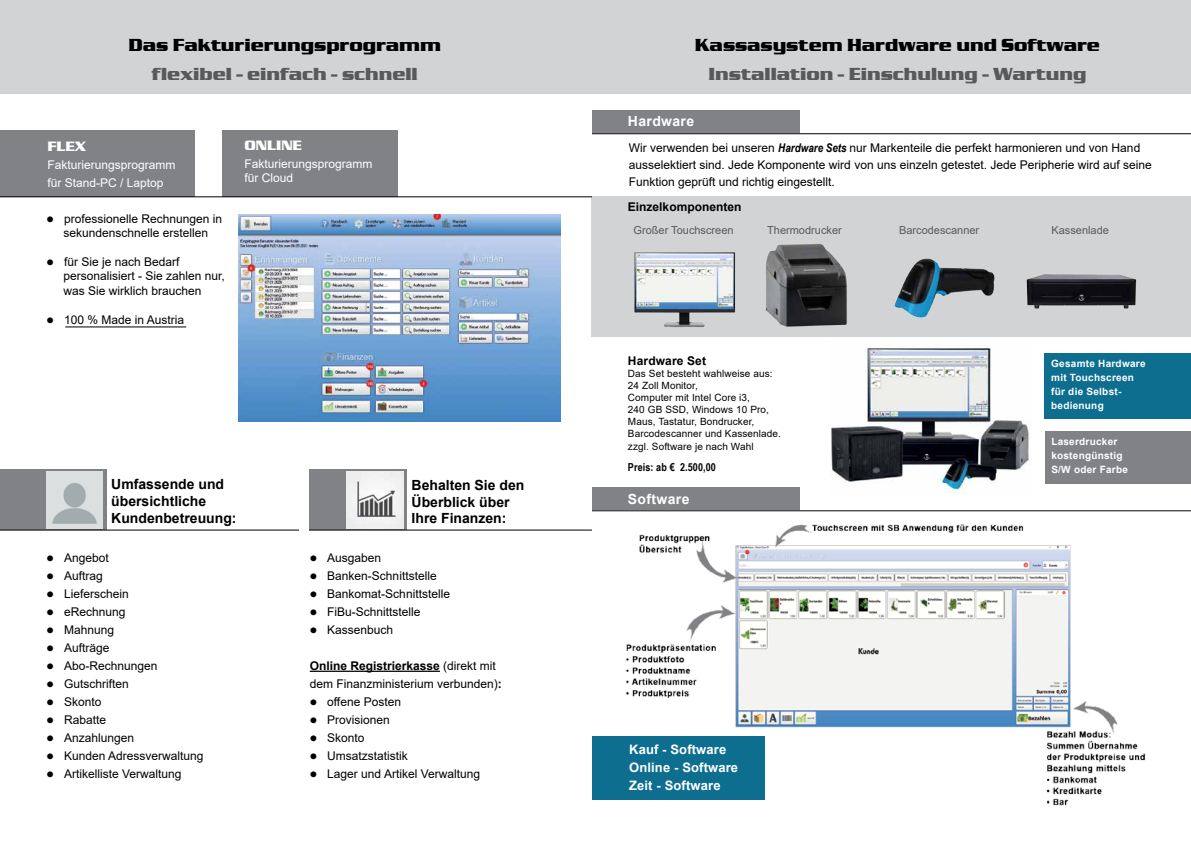
<style>
.page{position:relative;width:1191px;height:842px;background:#fff}
.page>*{position:absolute;margin:0;border:0;box-sizing:border-box;transform-origin:0 0}
.t1{font:700 18px "Serpentine D";color:#58595b}
.t2{font:700 18px "Serpentine D";color:#000}
.t3{font:700 14px/16.8px "Arial";color:#000}
.t4{font:700 14px "Arial";letter-spacing:.025em;color:#fff}
.t5{font:700 14px "Serpentine D";color:#fff}
.t6{font:700 13px/18px "Arial";letter-spacing:.01em;color:#fff}
.t7{font:12px/14.4px "Arial";color:#000}
.t8{font:12px/18px "Arial";color:#fff}
.t9{font:700 12px "Arial";color:#000}
.t10{font:11px "Arial";color:#58595b}
.t11{font:700 11px "Arial Narrow";letter-spacing:.01em;color:#000}
.t12{font:10px/12px "Arial";letter-spacing:.01em;color:#000}
.t13{font:700 10px/14px "Arial";letter-spacing:.025em;color:#fff}
.s1{font-weight:700}
.s2{font-family:"Arial Narrow";font-weight:700;font-style:italic}
</style>
<div class="page">
<div style="left:592px;top:196px;width:599px;height:141px;background:#d1d3d4"></div>
<img style="left:894px;top:258px;width:101px;height:60px">
<img style="left:766px;top:243px;width:81px;height:84px">
<img style="left:1026px;top:274px;width:111px;height:35px">
<img style="left:830px;top:345px;width:199px;height:149px">
<div style="left:592px;top:111px;width:207px;height:22px;background:#808285"></div>
<div style="left:0;top:469px;width:106px;height:61px;background:#808285"></div>
<div style="left:0;top:0;width:1191px;height:94px;background:#d1d3d4"></div>
<div style="left:0;top:130px;width:195px;height:66px;background:#808285"></div>
<div style="left:222px;top:130px;width:176px;height:66px;background:#808285"></div>
<img style="left:239px;top:214px;width:321px;height:208px">
<hr style="left:310px;top:671px;width:130px;height:1px;background:#000">
<img style="left:46px;top:471px;width:57px;height:57px">
<div style="left:309px;top:469px;width:97px;height:61px;background:#808285"></div>
<img style="left:347px;top:471px;width:57px;height:57px">
<hr style="left:0;top:530px;width:592px;height:1px;background:#000">
<hr style="left:0;top:196px;width:592px;height:1px;background:#000">
<hr style="left:592px;top:133px;width:599px;height:1px;background:#000">
<div style="left:1045px;top:353px;width:146px;height:65px;background:#0d6e8f"></div>
<img style="left:609px;top:524px;width:537px;height:282px">
<div style="left:592px;top:736px;width:172px;height:63px;background:#0d6e8f"></div>
<div style="left:592px;top:488px;width:207px;height:22px;background:#808285"></div>
<hr style="left:592px;top:510px;width:599px;height:1px;background:#000">
<div style="left:300px;top:467px;width:9px;height:81px;background:#fff"></div>
<hr style="left:65px;top:327px;width:121px;height:1px;background:#000">
<div style="left:1045px;top:431px;width:146px;height:53px;background:#808285"></div>
<img style="left:634px;top:252px;width:102px;height:75px">
<h1 class="t2" style="left:128px;top:34px;width:314px">Das Fakturierungsprogramm</h1>
<h1 class="t1" style="left:152px;top:63px;width:267px">flexibel - einfach - schnell</h1>
<p class="t5" style="left:47px;top:138px;width:40px">FLEX</p>
<p class="t8" style="left:47px;top:156px;width:130px">Fakturierungsprogramm für Stand-PC / Laptop</p>
<p class="t7" style="left:47px;top:211px;width:177px;text-align:center">● professionelle Rechnungen in sekundenschnelle erstellen</p>
<p class="t7" style="left:63px;top:254px;width:163px;text-indent:-17px">● für Sie je nach Bedarf personalisiert - Sie zahlen nur, was Sie wirklich brauchen</p>
<p class="t7" style="left:47px;top:312px;width:139px">● 100 % Made in Austria</p>
<p class="t5" style="left:244px;top:137px;width:59px">ONLINE</p>
<p class="t8" style="left:244px;top:156px;width:130px;line-height:14.4px">Fakturierungsprogramm für Cloud</p>
<p class="t3" style="left:111px;top:476px;width:127px">Umfassende und übersichtliche<br>Kundenbetreuung:</p>
<p class="t3" style="left:411px;top:477px;width:114px">Behalten Sie den<br>Überblick über<br>Ihre Finanzen:</p>
<p class="t7" style="left:47px;top:550px;width:64px">● Angebot</p>
<p class="t7" style="left:47px;top:568px;width:58px">● Auftrag</p>
<p class="t7" style="left:47px;top:586px;width:84px">● Lieferschein</p>
<p class="t7" style="left:47px;top:604px;width:80px">● eRechnung</p>
<p class="t7" style="left:47px;top:622px;width:69px">● Mahnung</p>
<p class="t7" style="left:47px;top:640px;width:64px">● Aufträge</p>
<p class="t7" style="left:47px;top:658px;width:112px">● Abo-Rechnungen</p>
<p class="t7" style="left:47px;top:676px;width:84px">● Gutschriften</p>
<p class="t7" style="left:47px;top:694px;width:56px">● Skonto</p>
<p class="t7" style="left:47px;top:712px;width:61px">● Rabatte</p>
<p class="t7" style="left:47px;top:730px;width:89px">● Anzahlungen</p>
<p class="t7" style="left:47px;top:748px;width:158px">● Kunden Adressverwaltung</p>
<p class="t7" style="left:47px;top:766px;width:136px">● Artikelliste Verwaltung</p>
<p class="t7" style="left:310px;top:550px;width:73px">● Ausgaben</p>
<p class="t7" style="left:310px;top:568px;width:128px">● Banken-Schnittstelle</p>
<p class="t7" style="left:310px;top:586px;width:142px">● Bankomat-Schnittstelle</p>
<p class="t7" style="left:310px;top:604px;width:112px">● FiBu-Schnittstelle</p>
<p class="t7" style="left:310px;top:622px;width:85px">● Kassenbuch</p>
<p class="t7" style="left:310px;top:657px;width:194px;line-height:18px"><span class="s1">Online Registrierkasse</span> (direkt mit dem Finanzministerium verbunden)<span class="s1">:</span></p>
<p class="t7" style="left:310px;top:694px;width:93px">● offene Posten</p>
<p class="t7" style="left:310px;top:712px;width:82px">● Provisionen</p>
<p class="t7" style="left:310px;top:730px;width:56px">● Skonto</p>
<p class="t7" style="left:310px;top:748px;width:100px">● Umsatzstatistik</p>
<p class="t7" style="left:310px;top:766px;width:172px">● Lager und Artikel Verwaltung</p>
<h1 class="t2" style="left:695px;top:34px;width:406px">Kassasystem Hardware und Software</h1>
<h1 class="t1" style="left:708px;top:63px;width:379px">Installation - Einschulung - Wartung</h1>
<p class="t4" style="left:628px;top:112px;width:68px">Hardware</p>
<p class="t7" style="left:629px;top:139px;width:524px;line-height:17px">Wir verwenden bei unseren <span class="s2">Hardware Sets</span> nur Markenteile die perfekt harmonieren und von Hand ausselektiert sind. Jede Komponente wird von uns einzeln getestet. Jede Peripherie wird auf seine<br>Funktion geprüft und richtig eingestellt.</p>
<p class="t9" style="left:628px;top:199px;width:115px">Einzelkomponenten</p>
<p class="t10" style="left:633px;top:223px;width:102px">Großer Touchscreen</p>
<p class="t10" style="left:767px;top:223px;width:76px">Thermodrucker</p>
<p class="t10" style="left:899px;top:223px;width:82px">Barcodescanner</p>
<p class="t10" style="left:1051px;top:223px;width:59px">Kassenlade</p>
<p class="t9" style="left:628px;top:352px;width:80px">Hardware Set</p>
<p class="t12" style="left:628px;top:367px;width:154px">Das Set besteht wahlweise aus:<br>24 Zoll Monitor,<br>Computer mit Intel Core i3,<br>240 GB SSD, Windows 10 Pro,<br>Maus, Tastatur, Bondrucker,<br>Barcodescanner und Kassenlade.</p>
<p class="t12" style="left:628px;top:440px;width:127px">zzgl. Software je nach Wahl</p>
<p class="t11" style="left:628px;top:459px;width:89px">Preis: ab € 2.500,00</p>
<p class="t4" style="left:628px;top:489px;width:63px">Software</p>
<p class="t6" style="left:629px;top:740px;width:110px">Kauf - Software<br>Online - Software<br>Zeit - Software</p>
<p class="t13" style="left:1051px;top:357px;width:96px">Gesamte Hardware mit Touchscreen für die Selbst&shy;bedienung</p>
<p class="t13" style="left:1051px;top:435px;width:78px">Laserdrucker kostengünstig<br>S/W oder Farbe</p>
</div>
